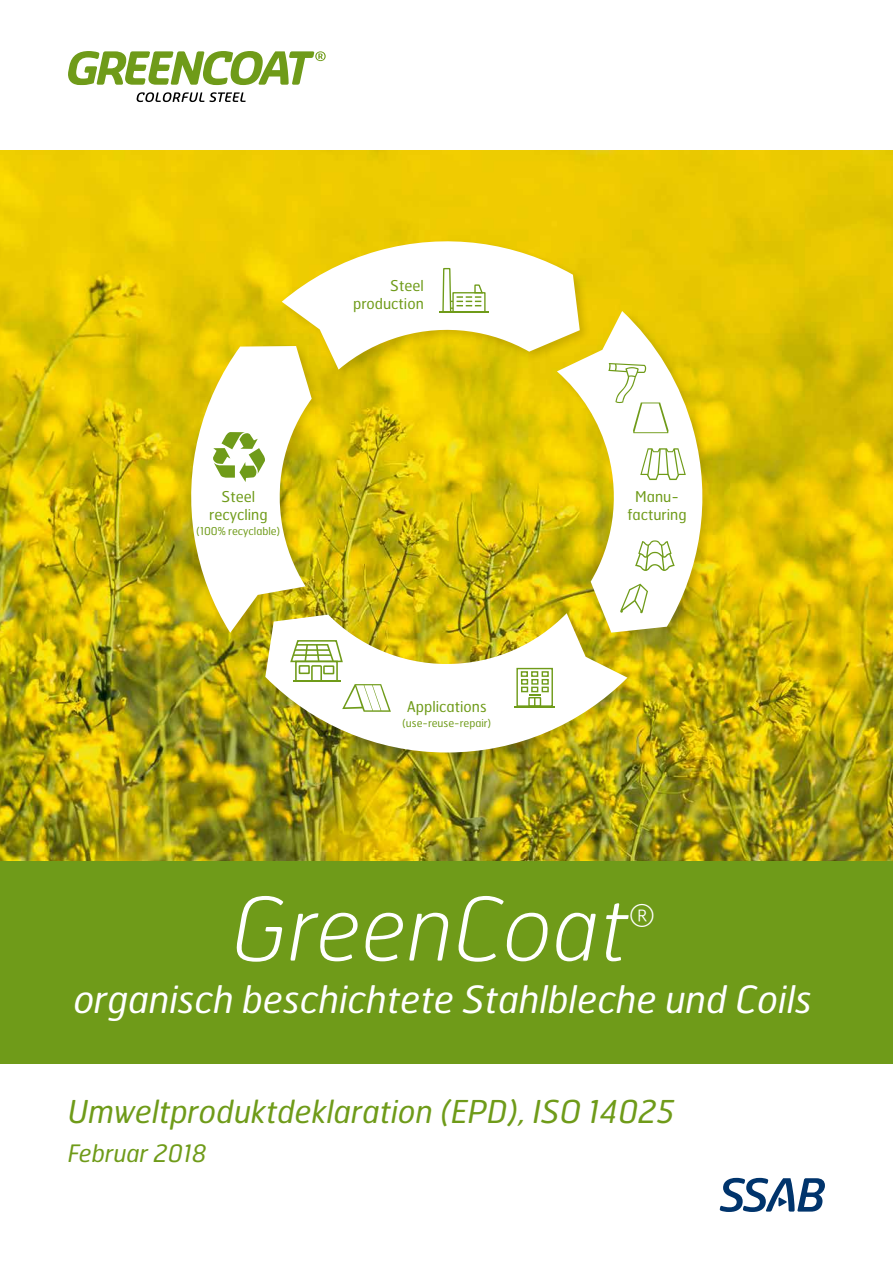
<style>
.page{position:relative;width:893px;height:1263px;background:#fff}
.page>*{position:absolute;margin:0;border:0;box-sizing:border-box;transform-origin:0 0}
.t1{font:italic 100 87px "Hermes FB";color:#fff}
.t2{font:italic 37.5px "Hermes FB";color:#fff}
.t3{font:italic 100 32.4px "Hermes FB";color:#fff}
.t4{font:italic 31.5px "Hermes FB";color:#6f9b19}
.t5{font:italic 24px "Hermes FB";color:#6f9b19}
.t6{font:14.85px/17.9px "Hermes FB";color:#6f9b19;text-align:center}
.t7{font:10.8px "Hermes FB";color:#6f9b19}
</style>
<div class="page">
<svg style="left:68px;top:51px;width:258px;height:34px"></svg>
<svg style="left:137px;top:92px;width:109px;height:10px"></svg>
<img style="left:0;top:151px;width:893px;height:710px">
<div style="left:0;top:861px;width:893px;height:203px;background:#6f9b19"></div>
<svg style="left:720px;top:1178px;width:105px;height:34px"></svg>
<div style="left:187px;top:237px;width:528px;height:528px;background:#000;opacity:.15"></div>
<svg style="left:580px;top:311px;width:132px;height:322px"></svg>
<img style="left:265px;top:613px;width:362px;height:139px">
<svg style="left:635px;top:540px;width:40px;height:31px"></svg>
<svg style="left:640px;top:448px;width:46px;height:32px"></svg>
<svg style="left:620px;top:584px;width:28px;height:29px"></svg>
<svg style="left:608px;top:363px;width:60px;height:70px"></svg>
<svg style="left:183px;top:232px;width:397px;height:401px"></svg>
<hr style="left:440px;top:311px;width:49px;height:2px;background:#6f9b19">
<div style="left:516px;top:668px;width:37px;height:39px;border:1px solid #6f9b19"></div>
<hr style="left:515px;top:706px;width:40px;height:2px;background:#6f9b19">
<div style="left:521px;top:671px;width:7px;height:6px;border:1px solid #6f9b19"></div>
<div style="left:521px;top:679px;width:7px;height:6px;border:1px solid #6f9b19"></div>
<div style="left:542px;top:679px;width:7px;height:6px;border:1px solid #6f9b19"></div>
<div style="left:531px;top:679px;width:7px;height:6px;border:1px solid #6f9b19"></div>
<div style="left:531px;top:671px;width:7px;height:6px;border:1px solid #6f9b19"></div>
<div style="left:542px;top:671px;width:7px;height:6px;border:1px solid #6f9b19"></div>
<svg style="left:521px;top:687px;width:28px;height:19px"></svg>
<svg style="left:289px;top:639px;width:102px;height:73px"></svg>
<hr style="left:295px;top:649px;width:34px;height:2px;background:#6f9b19">
<hr style="left:293px;top:654px;width:38px;height:2px;background:#6f9b19">
<p class="t6" style="left:209px;top:487px;width:60px">Steel recycling</p>
<p class="t7" style="left:196px;top:524px;width:86px">(100% recyclable)</p>
<p class="t6" style="left:353px;top:276px;width:72px;text-align:right">Steel production</p>
<p class="t6" style="left:407px;top:697px;width:81px">Applications</p>
<p class="t7" style="left:402px;top:716px;width:91px">(use-reuse-repair)</p>
<p class="t6" style="left:627px;top:487px;width:61px">Manu&shy;facturing</p>
<h1 class="t1" style="left:232px;top:874px;width:399px">GreenCoat</h1>
<h3 class="t3" style="left:630px;top:895px;width:26px">®</h3>
<h2 class="t2" style="left:74px;top:976px;width:740px">organisch beschichtete Stahlbleche und Coils</h2>
<h3 class="t4" style="left:68px;top:1091px;width:609px">Umweltproduktdeklaration (EPD), ISO 14025</h3>
<h3 class="t5" style="left:68px;top:1138px;width:140px">Februar 2018</h3>
</div>
